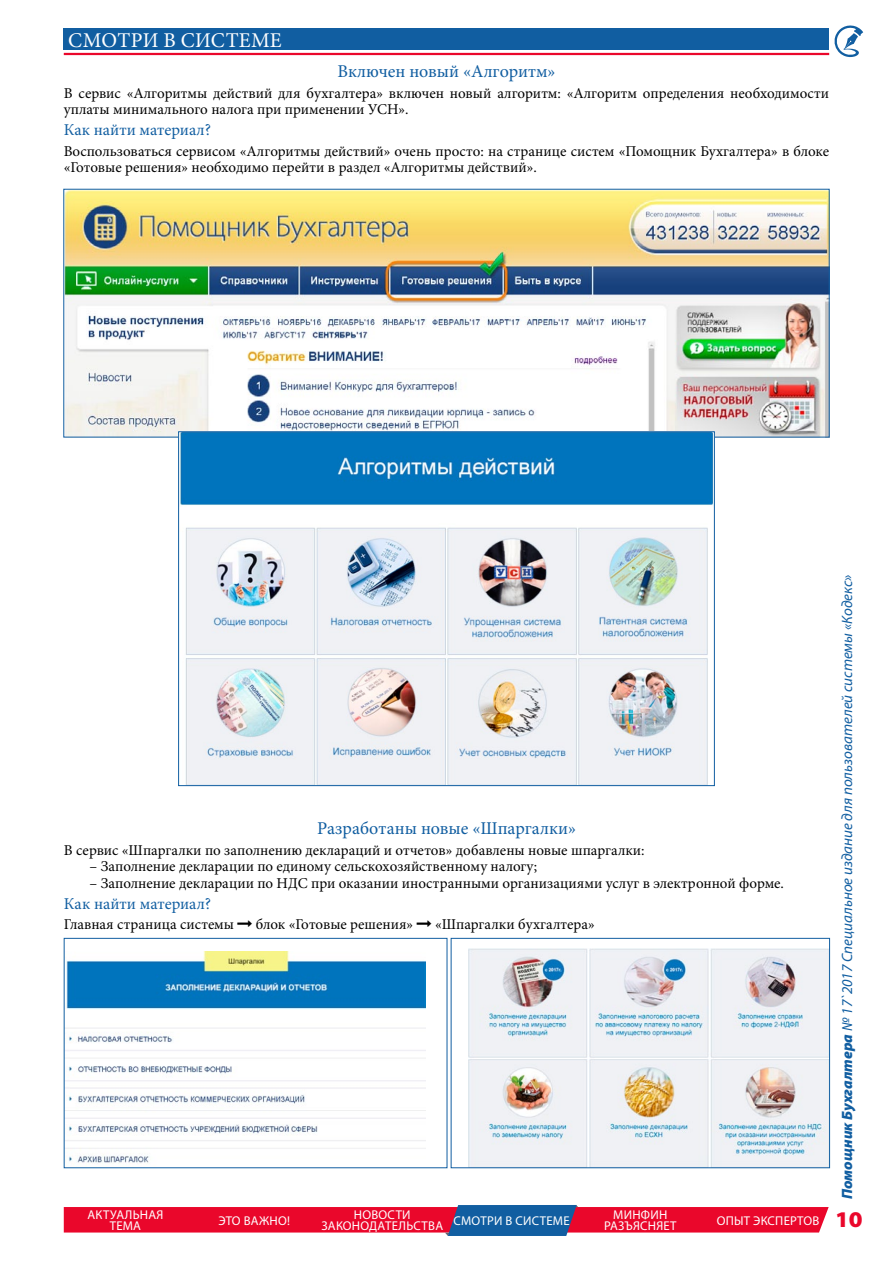
<style>
.page{position:relative;width:893px;height:1263px;background:#fff}
.page>*{position:absolute;margin:0;border:0;box-sizing:border-box;transform-origin:0 0}
.t1{font:900 semi-expanded 22.5px "Myriad Pro";color:#ea072b}
.t2{font:21px "Minion Pro";color:#fff}
.t3{font:18px "Minion Pro";color:#115ea1}
.t4{font:16.5px "Minion Pro";color:#115ea1}
.t5{font:15px/16.5px "Minion Pro";color:#000}
.t6{font:italic 15px "Myriad Pro";color:#115ea1}
.t7{font:12.75px/10.5px "Myriad Pro";letter-spacing:.105em;color:#fff}
.t8{font:12.75px "Myriad Pro";letter-spacing:.125em;color:#fff}
.t9{font:12.75px "Myriad Pro";letter-spacing:.13em;color:#fff}
.s1{font-weight:900}
</style>
<div class="page">
<svg style="left:834px;top:25px;width:29px;height:32px"></svg>
<div style="left:64px;top:29px;width:765px;height:21px;background:#115ea1"></div>
<hr style="left:64px;top:53px;width:765px;height:2px;background:#ea072b">
<svg style="left:64px;top:1205px;width:765px;height:31px;background:#cb3a5d"></svg>
<img style="left:66px;top:191px;width:761px;height:244px">
<img style="left:180px;top:433px;width:533px;height:351px">
<img style="left:66px;top:951px;width:359px;height:212px">
<div style="left:64px;top:938px;width:383px;height:230px;border:1px solid #115ea1"></div>
<img style="left:468px;top:949px;width:360px;height:217px">
<div style="left:451px;top:938px;width:379px;height:230px;border:1px solid #115ea1"></div>
<h2 class="t2" style="left:68px;top:26px;width:16px">смотри</h2>
<h2 class="t2" style="left:164px;top:26px;width:33px">в системе</h2>
<p class="t3" style="left:337px;top:59px;width:220px">Включен новый «Алгоритм»</p>
<p class="t5" style="left:64px;top:85px;width:767px">В сервис «Алгоритмы действий для бухгалтера» включен новый алгоритм: «Алгоритм определения необходимости уплаты минимального налога при применении УСН».</p>
<p class="t4" style="left:64px;top:119px;width:149px">Как найти материал?</p>
<p class="t5" style="left:64px;top:143px;width:767px">Воспользоваться сервисом «Алгоритмы действий» очень просто: на странице систем «Помощник Бухгалтера» в блоке «Готовые решения» необходимо перейти в раздел «Алгоритмы действий».</p>
<p class="t3" style="left:317px;top:816px;width:260px">Разработаны новые «Шпаргалки»</p>
<p class="t5" style="left:64px;top:842px;width:582px">В сервис «Шпаргалки по заполнению деклараций и отчетов» добавлены новые шпаргалки:</p>
<p class="t5" style="left:89px;top:858px;width:449px">– Заполнение декларации по единому сельскохозяйственному налогу;</p>
<p class="t5" style="left:89px;top:875px;width:696px">– Заполнение декларации по НДС при оказании иностранными организациями услуг в электронной форме.</p>
<p class="t4" style="left:64px;top:892px;width:149px">Как найти материал?</p>
<p class="t5" style="left:64px;top:916px;width:172px">Главная страница системы</p>
<p class="t5" style="left:256px;top:916px;width:159px">блок «Готовые решения»</p>
<p class="t5" style="left:435px;top:916px;width:161px">«Шпаргалки бухгалтера»</p>
<p class="t7" style="left:110px;top:1209px;width:55px;text-indent:-22px">Актуальная тема</p>
<p class="t7" style="left:218px;top:1215px;width:73px">это важно!</p>
<p class="t7" style="left:354px;top:1209px;width:58px">но вости</p>
<p class="t7" style="left:321px;top:1220px;width:31px">законо</p>
<p class="t7" style="left:369px;top:1220px;width:94px">дательства смо</p>
<p class="t9" style="left:481px;top:1212px;width:91px">три в системе</p>
<p class="t7" style="left:604px;top:1209px;width:73px;text-align:center">минфин разъясн яет</p>
<p class="t8" style="left:717px;top:1212px;width:104px">опыт экспертов</p>
<p class="t6" style="left:838px;top:1199px;width:626px;rotate:-90deg"><span class="s1">Помощник Бухгалтера</span> № 17`2017 Специальное издание для пользователей системы «Кодекс»</p>
<h1 class="t1" style="left:835px;top:1204px;width:29px">10</h1>
</div>
